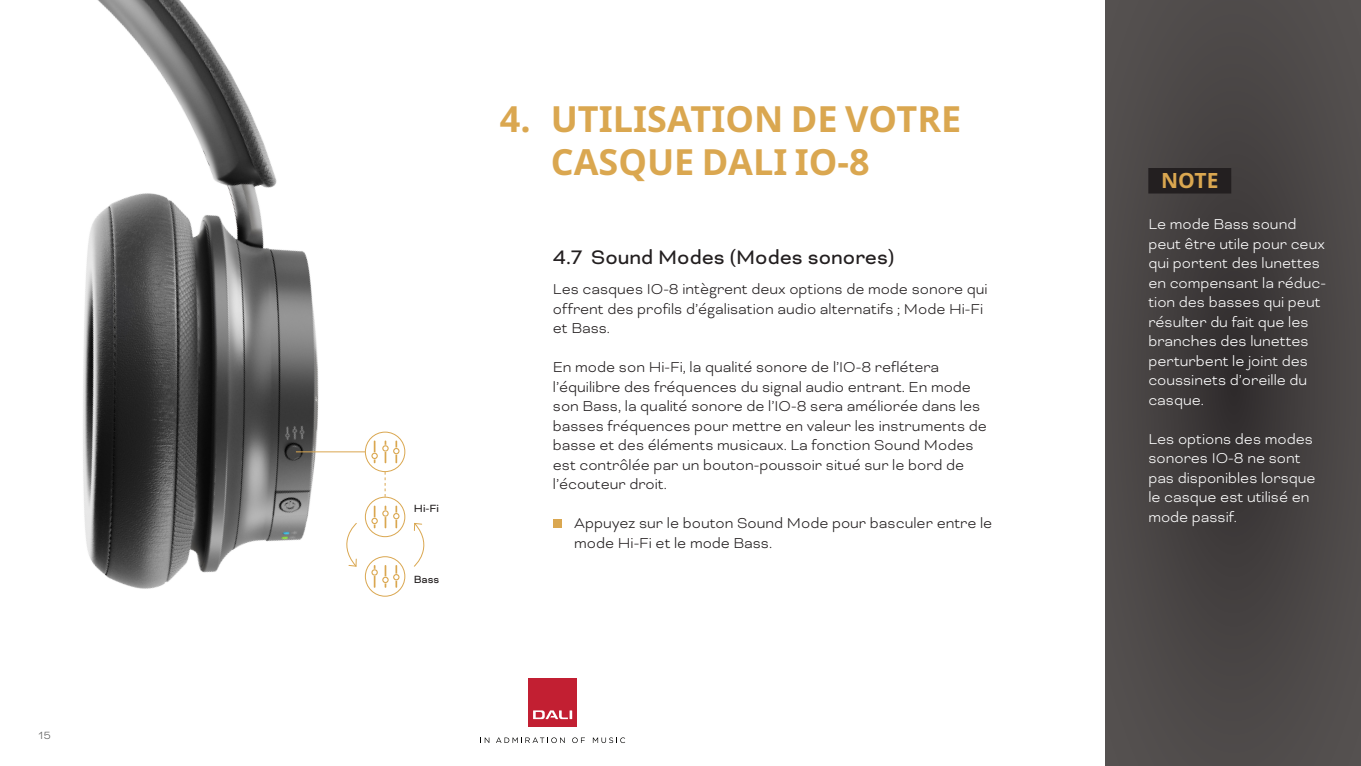
<style>
.page{position:relative;width:1361px;height:766px;background:#fff}
.page>*{position:absolute;margin:0;border:0;box-sizing:border-box;transform-origin:0 0}
.Heading_Level_1_EN_not_in_ToC{font:700 36px/43.2px "Noto Sans";color:#daa750}
.Heading_Level_2{font:22.5px "Bicyclette";color:#231f20}
.Note_Heading{font:700 21px "Noto Sans";color:#daa750}
.Body{font:300 16.5px/19.5px "Bicyclette";color:#231f20}
.Note_Body{font:300 16.5px/19.5px "Bicyclette";color:#fff}
.Body_List{font:300 16.5px/19.5px "Bicyclette";color:#231f20}
.DALI_Label_black{font:12px "Bicyclette";color:#231f20}
.t1{font:300 12px "Bicyclette";color:#575756}
</style>
<div class="page">
<svg style="left:1106px;top:0;width:255px;height:765px;background:#484444"></svg>
<img style="left:83px;top:0;width:446px;height:693px">
<hr style="left:296px;top:451px;width:69px;height:1px;background:#daa750">
<svg style="left:385px;top:472px;width:1px;height:24px"></svg>
<svg style="left:365px;top:497px;width:40px;height:39px"></svg>
<div style="left:365px;top:496px;width:40px;height:41px;border:1px solid #daa750;border-radius:50%"></div>
<svg style="left:371px;top:505px;width:28px;height:23px"></svg>
<svg style="left:365px;top:556px;width:40px;height:40px"></svg>
<div style="left:365px;top:556px;width:40px;height:40px;border:1px solid #daa750;border-radius:50%"></div>
<svg style="left:371px;top:565px;width:28px;height:22px"></svg>
<svg style="left:335px;top:522px;width:22px;height:45px"></svg>
<svg style="left:413px;top:522px;width:22px;height:44px"></svg>
<svg style="left:365px;top:432px;width:40px;height:39px"></svg>
<div style="left:365px;top:431px;width:40px;height:41px;border:1px solid #daa750;border-radius:50%"></div>
<svg style="left:371px;top:440px;width:28px;height:23px"></svg>
<div style="left:1148px;top:168px;width:83px;height:25px;background:#231f20"></div>
<div style="left:553px;top:519px;width:9px;height:9px;background:#daa750"></div>
<div style="left:529px;top:678px;width:48px;height:48px;background:#c21f32"></div>
<svg style="left:533px;top:710px;width:39px;height:9px"></svg>
<svg style="left:480px;top:737px;width:9px;height:5px"></svg>
<svg style="left:496px;top:737px;width:69px;height:5px"></svg>
<svg style="left:572px;top:737px;width:13px;height:5px"></svg>
<svg style="left:593px;top:737px;width:32px;height:5px"></svg>
<p class="t1" style="left:39px;top:728px;width:14px">15</p>
<p class="DALI_Label_black" style="left:414px;top:502px;width:27px">Hi-Fi</p>
<p class="DALI_Label_black" style="left:414px;top:572px;width:27px">Bass</p>
<p class="Heading_Level_1_EN_not_in_ToC" style="left:551px;top:96px;width:412px;text-indent:-51px">4. UTILISATION DE VOTRE<br>CASQUE DALI IO-8</p>
<p class="Heading_Level_2" style="left:553px;top:244px;width:343px">4.7 Sound Modes (Modes sonores)</p>
<p class="Body" style="left:553px;top:279px;width:436px">Les casques IO-8 intègrent deux options de mode sonore qui offrent des profils d’égalisation audio alternatifs ; Mode Hi-Fi et Bass.</p>
<p class="Body" style="left:553px;top:357px;width:435px">En mode son Hi-Fi, la qualité sonore de l’IO-8 reflétera l’équilibre des fréquences du signal audio entrant. En mode son Bass, la qualité sonore de l’IO-8 sera améliorée dans les basses fréquences pour mettre en valeur les instruments de basse et des éléments musicaux. La fonction Sound Modes est contrôlée par un bouton-poussoir situé sur le bord de l’écouteur droit.</p>
<p class="Body_List" style="left:574px;top:513px;width:420px">Appuyez sur le bouton Sound Mode pour basculer entre le mode Hi-Fi et le mode Bass.</p>
<p class="Note_Heading" style="left:1161px;top:166px;width:59px">NOTE</p>
<p class="Note_Body" style="left:1148px;top:214px;width:179px">Le mode Bass sound peut être utile pour ceux qui portent des lunettes en compensant la réduc&shy;tion des basses qui peut résulter du fait que les branches des lunettes perturbent le joint des coussinets d’oreille du casque.</p>
<p class="Note_Body" style="left:1148px;top:429px;width:169px">Les options des modes sonores IO-8 ne sont pas disponibles lorsque le casque est utilisé en mode passif.</p>
</div>
